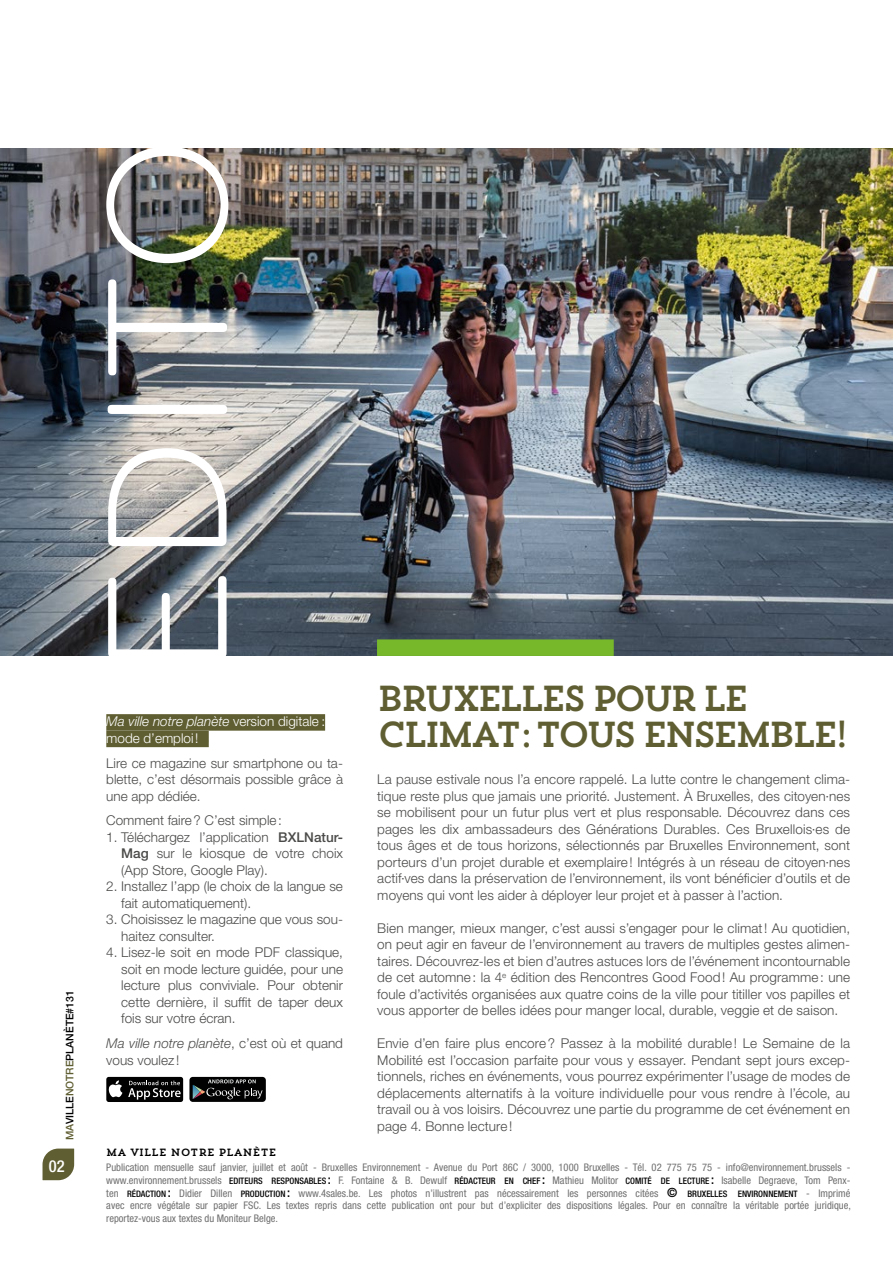
<style>
.page{position:relative;width:893px;height:1263px;background:#fff}
.page>*{position:absolute;margin:0;border:0;box-sizing:border-box;transform-origin:0 0}
.t1{font:300 183px "Omnes";letter-spacing:.05em;color:#fff}
.t2{font:36px/36px "Trend Slab One";letter-spacing:-.12em;color:#5f5e32}
.t3{font:500 condensed 16.5px "Helvetica Neue";color:#fff}
.t4{font:300 13.5px/16.5px "Helvetica Neue LT Std";color:#4a4a49;text-align:justify}
.t5{font:italic 300 13.5px "Helvetica Neue LT Std";color:#fff}
.t6{font:condensed 10.5px/12.8px "Helvetica Neue";color:#706f6f;text-align:justify}
.t7{font:500 10.5px "Helvetica Neue";color:#000}
.t8{font:10.5px "Trend Slab One";color:#000}
.s1{color:#5f5e32}
.s2{font-style:normal}
.s3{color:#fff}
.s4{font-weight:500}
.s5{font-style:italic}
.s6{font-weight:500;font-size:8.85px;color:#000}
.s7{font-weight:500;font-size:12.75px;color:#000}
</style>
<div class="page">
<svg style="left:43px;top:1148px;width:31px;height:32px"></svg>
<img style="left:0;top:149px;width:893px;height:507px">
<div style="left:377px;top:639px;width:237px;height:17px;background:#76b82a"></div>
<div style="left:106px;top:714px;width:219px;height:17px;background:#5f5e32"></div>
<div style="left:106px;top:731px;width:103px;height:16px;background:#5f5e32"></div>
<div style="left:189px;top:1077px;width:77px;height:25px;background:#010102;border-radius:3px"></div>
<svg style="left:193px;top:1079px;width:70px;height:20px"></svg>
<div style="left:106px;top:1077px;width:77px;height:25px;background:#010102;border-radius:3px"></div>
<svg style="left:108px;top:1080px;width:14px;height:17px"></svg>
<svg style="left:128px;top:1080px;width:53px;height:19px"></svg>
<p class="t7" style="left:63px;top:1140px;width:151px;rotate:-90deg"><span class="s1">MA</span>VILLE<span class="s1">NOTRE</span>PLANÈTE#131</p>
<p class="t3" style="left:49px;top:1156px;width:17px">02</p>
<h1 class="t1" style="left:45px;top:673px;width:537px;rotate:-90deg">EDITO</h1>
<p class="t5" style="left:106px;top:713px;width:220px">Ma ville notre planète <span class="s2">version digitale :</span></p>
<p class="t4" style="left:106px;top:725px;width:238px;line-height:24.8px"><span class="s3">mode d’emploi !</span> <span class="s1">s<br></span>Lire ce magazine sur smartphone ou ta-</p>
<p class="t4" style="left:106px;top:771px;width:238px">blette, c’est désormais possible grâce à une app dédiée.</p>
<p class="t4" style="left:106px;top:812px;width:177px">Comment faire? C’est simple:</p>
<p class="t4" style="left:121px;top:828px;width:223px;text-indent:-15px">1. Téléchargez l’application <span class="s4">BXLNatur-Mag</span> sur le kiosque de votre choix (App Store, Google Play).</p>
<p class="t4" style="left:121px;top:878px;width:223px;text-indent:-15px">2. Installez l’app (le choix de la langue se fait automatiquement).</p>
<p class="t4" style="left:121px;top:911px;width:223px;text-indent:-15px">3. Choisissez le magazine que vous sou&shy;haitez consulter.</p>
<p class="t4" style="left:121px;top:944px;width:223px;text-indent:-15px">4. Lisez-le soit en mode PDF classique, soit en mode lecture guidée, pour une lecture plus conviviale. Pour obtenir cette dernière, il suffit de taper deux fois sur votre écran.</p>
<p class="t4" style="left:106px;top:1035px;width:238px"><span class="s5">Ma ville notre planète</span>, c’est où et quand vous voulez !</p>
<h2 class="t2" style="left:377px;top:680px;width:474px">BRUXELLES POUR LE<br>CLIMAT: TOUS ENSEMBLE!</h2>
<p class="t4" style="left:377px;top:771px;width:474px">La pause estivale nous l’a encore rappelé. La lutte contre le changement clima&shy;tique reste plus que jamais une priorité. Justement. À Bruxelles, des citoyen·nes se mobilisent pour un futur plus vert et plus responsable. Découvrez dans ces pages les dix ambassadeurs des Générations Durables. Ces Bruxellois·es de tous âges et de tous horizons, sélectionnés par Bruxelles Environnement, sont porteurs d’un projet durable et exemplaire! Intégrés à un réseau de citoyen·nes actif·ves dans la préservation de l’environnement, ils vont bénéficier d’outils et de moyens qui vont les aider à déployer leur projet et à passer à l’action.</p>
<p class="t4" style="left:377px;top:919px;width:474px">Bien manger, mieux manger, c’est aussi s’engager pour le climat! Au quotidien, on peut agir en faveur de l’environnement au travers de multiples gestes alimen&shy;taires. Découvrez-les et bien d’autres astuces lors de l’événement incontournable de cet automne: la 4<sup>e</sup> édition des Rencontres Good Food! Au programme: une foule d’activités organisées aux quatre coins de la ville pour titiller vos papilles et vous apporter de belles idées pour manger local, durable, veggie et de saison.</p>
<p class="t4" style="left:377px;top:1035px;width:474px">Envie d’en faire plus encore? Passez à la mobilité durable! Le Semaine de la Mobilité est l’occasion parfaite pour vous y essayer. Pendant sept jours excep&shy;tionnels, riches en événements, vous pourrez expérimenter l’usage de modes de déplacements alternatifs à la voiture individuelle pour vous rendre à l’école, au travail ou à vos loisirs. Découvrez une partie du programme de cet événement en page 4. Bonne lecture!</p>
<p class="t8" style="left:106px;top:1146px;width:172px">MA VILLE NOTRE PLANÈTE</p>
<p class="t6" style="left:106px;top:1161px;width:746px">Publication mensuelle sauf janvier, juillet et août - Bruxelles Environnement - Avenue du Port 86C / 3000, 1000 Bruxelles - Tél. 02 775 75 75 - info@environnement.brussels - www.environnement.brussels <span class="s6">EDITEURS RESPONSABLES</span> <span class="s7">:</span> F. Fontaine &amp; B. Dewulf <span class="s6">RÉDACTEUR EN CHEF</span> <span class="s7">:</span> Mathieu Molitor <span class="s6">COMITÉ DE LECTURE</span> <span class="s7">:</span> Isabelle Degraeve, Tom Penx&shy;ten <span class="s6">RÉDACTION</span> <span class="s7">:</span> Didier Dillen <span class="s6">PRODUCTION</span> <span class="s7">:</span> www.4sales.be. Les photos n’illustrent pas nécessairement les personnes citées <span class="s7">©</span> <span class="s6">BRUXELLES ENVIRONNEMENT</span> - Imprimé avec encre végétale sur papier FSC. Les textes repris dans cette publication ont pour but d’expliciter des dispositions légales. Pour en connaître la véritable portée juridique, reportez-vous aux textes du Moniteur Belge.</p>
</div>
